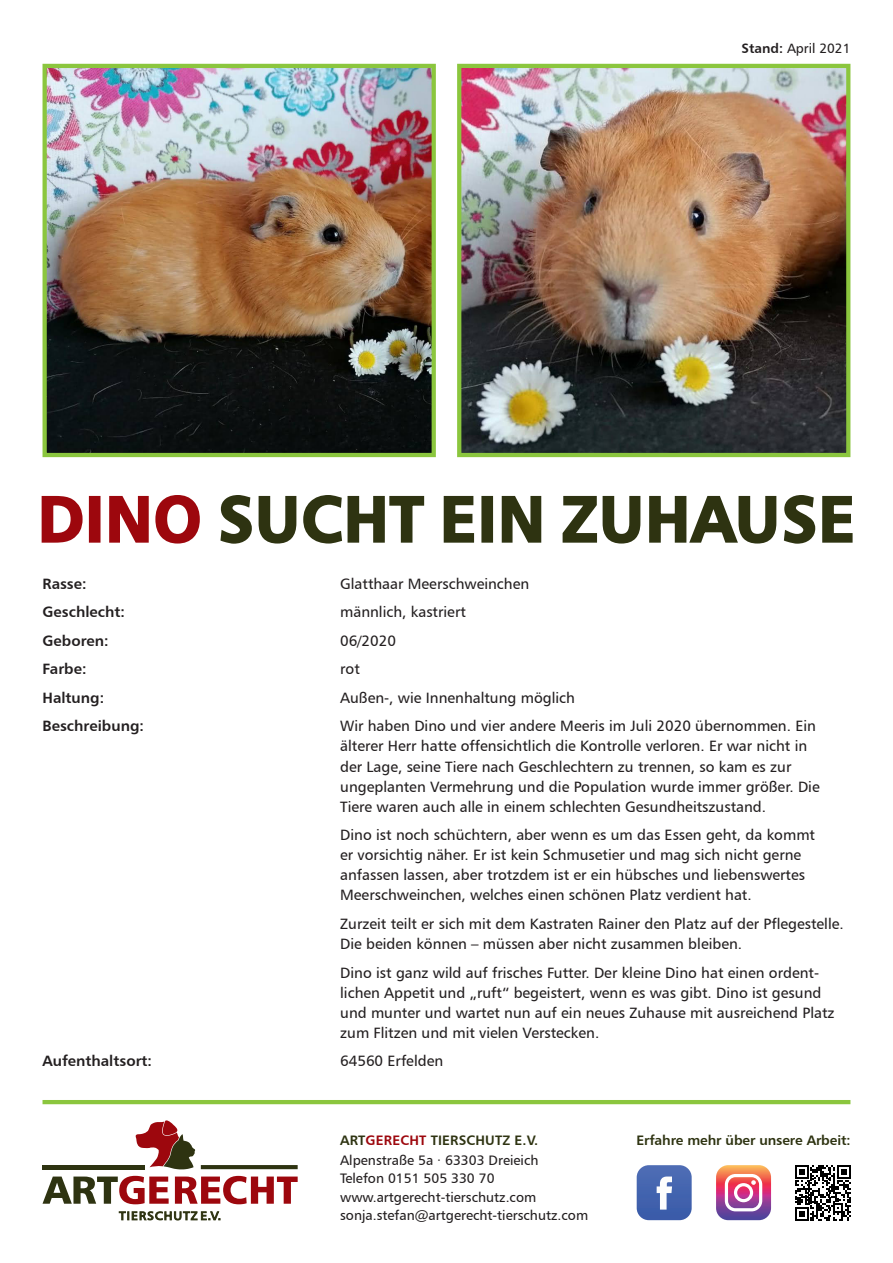
<style>
.page{position:relative;width:893px;height:1263px;background:#fff}
.page>*{position:absolute;margin:0;border:0;box-sizing:border-box;transform-origin:0 0}
.t1{font:63px "Humanist 777 BT Bold B";letter-spacing:.03em;color:#2e3311}
.t2{font:15px/20.1px "Humanist 777 BT Roman B";color:#231f20}
.t3{font:15px "Humanist 777 BT Bold B";color:#231f20}
.t4{font:13.8px/18.5px "Humanist 777 BT Roman B";color:#231f20}
.t5{font:13.8px "Humanist 777 BT Bold B";letter-spacing:-.01em;color:#2e3311}
.t6{font:13.8px "Humanist 777 BT Bold B";letter-spacing:.01em;color:#2e3311}
.t7{font:13.5px "Humanist 777 BT Roman B";color:#231f20}
.s1{font-family:"Humanist 777 BT Bold B"}
.s2{color:#9d070d}
</style>
<div class="page">
<img style="left:462px;top:69px;width:383px;height:383px">
<div style="left:457px;top:64px;width:393px;height:393px;border:4px solid #8bc63e"></div>
<img style="left:48px;top:69px;width:383px;height:383px">
<div style="left:43px;top:64px;width:393px;height:393px;border:4px solid #8bc63e"></div>
<svg style="left:41px;top:495px;width:42px;height:48px"></svg>
<div style="left:89px;top:496px;width:12px;height:47px;border:3px solid #9d070d"></div>
<svg style="left:108px;top:452px;width:93px;height:92px"></svg>
<svg style="left:220px;top:495px;width:205px;height:49px"></svg>
<svg style="left:443px;top:495px;width:32px;height:48px"></svg>
<div style="left:481px;top:496px;width:12px;height:47px;border:3px solid #2e3311"></div>
<svg style="left:500px;top:452px;width:44px;height:91px"></svg>
<svg style="left:562px;top:495px;width:79px;height:49px"></svg>
<svg style="left:649px;top:495px;width:204px;height:49px"></svg>
<hr style="left:43px;top:1165px;width:102px;height:4px;background:#2e3311">
<svg style="left:136px;top:1120px;width:59px;height:50px"></svg>
<svg style="left:201px;top:1165px;width:97px;height:4px"></svg>
<svg style="left:118px;top:1211px;width:102px;height:9px"></svg>
<svg style="left:43px;top:1176px;width:126px;height:28px"></svg>
<svg style="left:175px;top:1176px;width:123px;height:28px"></svg>
<svg style="left:795px;top:1165px;width:55px;height:55px"></svg>
<hr style="left:43px;top:1100px;width:807px;height:4px;background:#8bc63e">
<svg style="left:637px;top:1165px;width:55px;height:55px;background:#5e7aba"></svg>
<svg style="left:716px;top:1165px;width:55px;height:55px"></svg>
<p class="t7" style="left:741px;top:40px;width:110px"><span class="s1">Stand:</span> April 2021</p>
<h1 class="t1" style="left:38px;top:479px;width:818px"><span class="s2">DINO</span> SUCHT EIN ZUHAUSE</h1>
<p class="t3" style="left:43px;top:574px;width:45px">Rasse:</p>
<p class="t2" style="left:340px;top:573px;width:191px">Glatthaar Meerschweinchen</p>
<p class="t3" style="left:43px;top:602px;width:84px">Geschlecht:</p>
<p class="t2" style="left:340px;top:602px;width:127px">männlich, kastriert</p>
<p class="t3" style="left:43px;top:631px;width:68px">Geboren:</p>
<p class="t2" style="left:340px;top:630px;width:57px">06/2020</p>
<p class="t3" style="left:43px;top:659px;width:45px">Farbe:</p>
<p class="t2" style="left:340px;top:659px;width:21px">rot</p>
<p class="t3" style="left:43px;top:688px;width:63px">Haltung:</p>
<p class="t2" style="left:340px;top:687px;width:236px">Außen-, wie Innenhaltung möglich</p>
<p class="t3" style="left:43px;top:717px;width:103px">Beschreibung:</p>
<p class="t2" style="left:340px;top:716px;width:481px">Wir haben Dino und vier andere Meeris im Juli 2020 übernommen. Ein älterer Herr hatte offensichtlich die Kontrolle verloren. Er war nicht in der Lage, seine Tiere nach Geschlechtern zu trennen, so kam es zur ungeplanten Vermehrung und die Population wurde immer größer. Die Tiere waren auch alle in einem schlechten Gesundheitszustand.</p>
<p class="t2" style="left:340px;top:825px;width:476px">Dino ist noch schüchtern, aber wenn es um das Essen geht, da kommt er vorsichtig näher. Er ist kein Schmusetier und mag sich nicht gerne anfassen lassen, aber trotzdem ist er ein hübsches und liebenswertes Meerschweinchen, welches einen schönen Platz verdient hat.</p>
<p class="t2" style="left:340px;top:913px;width:505px">Zurzeit teilt er sich mit dem Kastraten Rainer den Platz auf der Pflegestelle.<br>Die beiden können – müssen aber nicht zusammen bleiben.</p>
<p class="t2" style="left:340px;top:962px;width:496px">Dino ist ganz wild auf frisches Futter. Der kleine Dino hat einen ordent&shy;lichen Appetit und „ruft“ begeistert, wenn es was gibt. Dino ist gesund und munter und wartet nun auf ein neues Zuhause mit ausreichend Platz zum Flitzen und mit vielen Verstecken.</p>
<p class="t3" style="left:43px;top:1051px;width:111px">Aufenthaltsort:</p>
<p class="t2" style="left:340px;top:1051px;width:105px">64560 Erfelden</p>
<p class="t6" style="left:340px;top:1131px;width:200px">ART<span class="s2">GERECHT</span> TIERSCHUTZ E.V.</p>
<p class="t4" style="left:340px;top:1151px;width:249px">Alpenstraße 5a · 63303 Dreieich<br>Telefon 0151 505 330 70 www.artgerecht-tierschutz.com sonja.stefan@artgerecht-tierschutz.com</p>
<p class="t5" style="left:636px;top:1131px;width:216px">Erfahre mehr über unsere Arbeit:</p>
</div>
